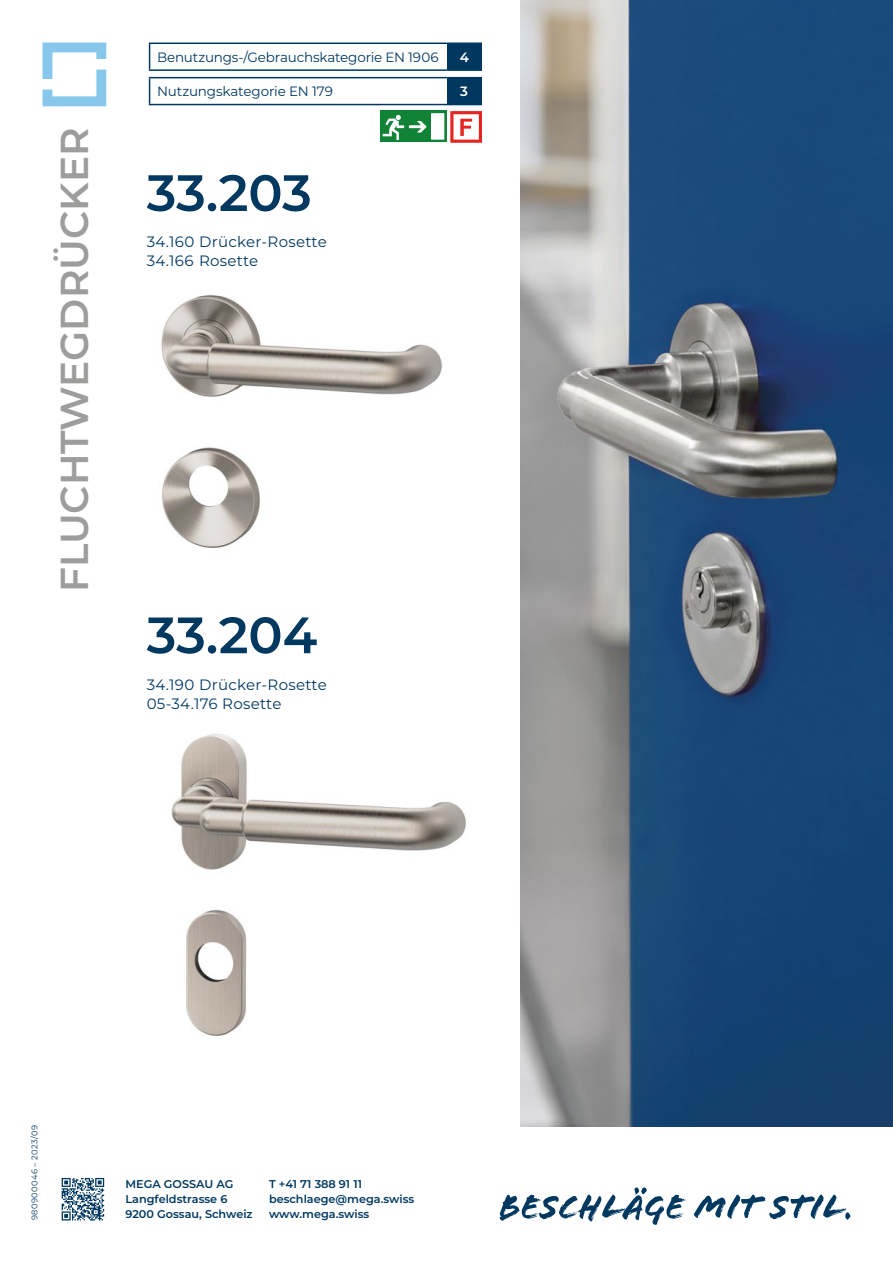
<style>
.page{position:relative;width:893px;height:1263px;background:#fff}
.page>*{position:absolute;margin:0;border:0;box-sizing:border-box;transform-origin:0 0}
.teaser_titel{font:600 51px "Montserrat";letter-spacing:-.005em;color:#003860}
.Abschnitt_links{font:600 39px "Montserrat";color:#9d9d9c}
.Produkt{font:15px "Montserrat";letter-spacing:.02em;color:#003860}
.content_Box{font:13.5px "Montserrat";letter-spacing:-.01em;color:#003860}
.content_Box_Zentrier{font:600 13.5px "Montserrat";color:#fff}
.t1{font:600 11.25px/15px "Montserrat";color:#003860}
.Version{font:8.25px "Montserrat";letter-spacing:.055em;color:#003860}
</style>
<div class="page">
<img style="left:521px;top:0;width:372px;height:1127px">
<svg style="left:43px;top:43px;width:63px;height:63px"></svg>
<img style="left:161px;top:295px;width:281px;height:253px">
<img style="left:171px;top:733px;width:295px;height:303px">
<div style="left:380px;top:111px;width:67px;height:31px;background:#118336"></div>
<svg style="left:383px;top:113px;width:61px;height:27px"></svg>
<svg style="left:450px;top:111px;width:32px;height:32px"></svg>
<svg style="left:62px;top:1178px;width:42px;height:42px"></svg>
<svg style="left:500px;top:1187px;width:186px;height:38px"></svg>
<svg style="left:694px;top:1194px;width:156px;height:26px"></svg>
<div style="left:447px;top:43px;width:34px;height:27px;background:#003860"></div>
<hr style="left:447px;top:43px;width:35px;height:1px;background:#003860">
<hr style="left:480px;top:44px;width:2px;height:25px;background:#003860">
<hr style="left:447px;top:69px;width:35px;height:2px;background:#003860">
<hr style="left:149px;top:43px;width:298px;height:1px;background:#003860">
<svg style="left:149px;top:44px;width:1px;height:25px"></svg>
<hr style="left:149px;top:69px;width:298px;height:2px;background:#003860">
<div style="left:447px;top:78px;width:34px;height:27px;background:#003860"></div>
<hr style="left:447px;top:77px;width:35px;height:1px;background:#003860">
<hr style="left:480px;top:78px;width:2px;height:26px;background:#003860">
<hr style="left:447px;top:104px;width:35px;height:1px;background:#003860">
<hr style="left:149px;top:77px;width:298px;height:1px;background:#003860">
<svg style="left:149px;top:78px;width:1px;height:26px"></svg>
<hr style="left:149px;top:104px;width:298px;height:1px;background:#003860">
<p class="Abschnitt_links" style="left:47px;top:592px;width:466px;rotate:-90deg">FLUCHTWEGDRÜCKER</p>
<p class="content_Box" style="left:157px;top:48px;width:283px">Benutzungs-/Gebrauchskategorie EN 1906</p>
<p class="content_Box_Zentrier" style="left:460px;top:47px;width:11px">4</p>
<p class="content_Box" style="left:157px;top:82px;width:177px">Nutzungskategorie EN 179</p>
<p class="content_Box_Zentrier" style="left:460px;top:82px;width:9px">3</p>
<p class="teaser_titel" style="left:147px;top:157px;width:167px">33.203</p>
<p class="Produkt" style="left:147px;top:231px;width:182px">34.160 Drücker-Rosette</p>
<p class="Produkt" style="left:147px;top:251px;width:113px">34.166 Rosette</p>
<p class="teaser_titel" style="left:147px;top:599px;width:172px">33.204</p>
<p class="Produkt" style="left:147px;top:674px;width:182px">34.190 Drücker-Rosette</p>
<p class="Produkt" style="left:147px;top:693px;width:136px">05-34.176 Rosette</p>
<p class="Version" style="left:29px;top:1220px;width:97px;rotate:-90deg">980900046 – 2023/09</p>
<p class="t1" style="left:125px;top:1176px;width:129px">MEGA GOSSAU AG<br>Langfeldstrasse 6<br>9200 Gossau, Schweiz</p>
<p class="t1" style="left:269px;top:1176px;width:147px">T +41 71 388 91 11 beschlaege@mega.swiss</p>
<p class="t1" style="left:269px;top:1206px;width:102px">www.mega.swiss</p>
</div>
